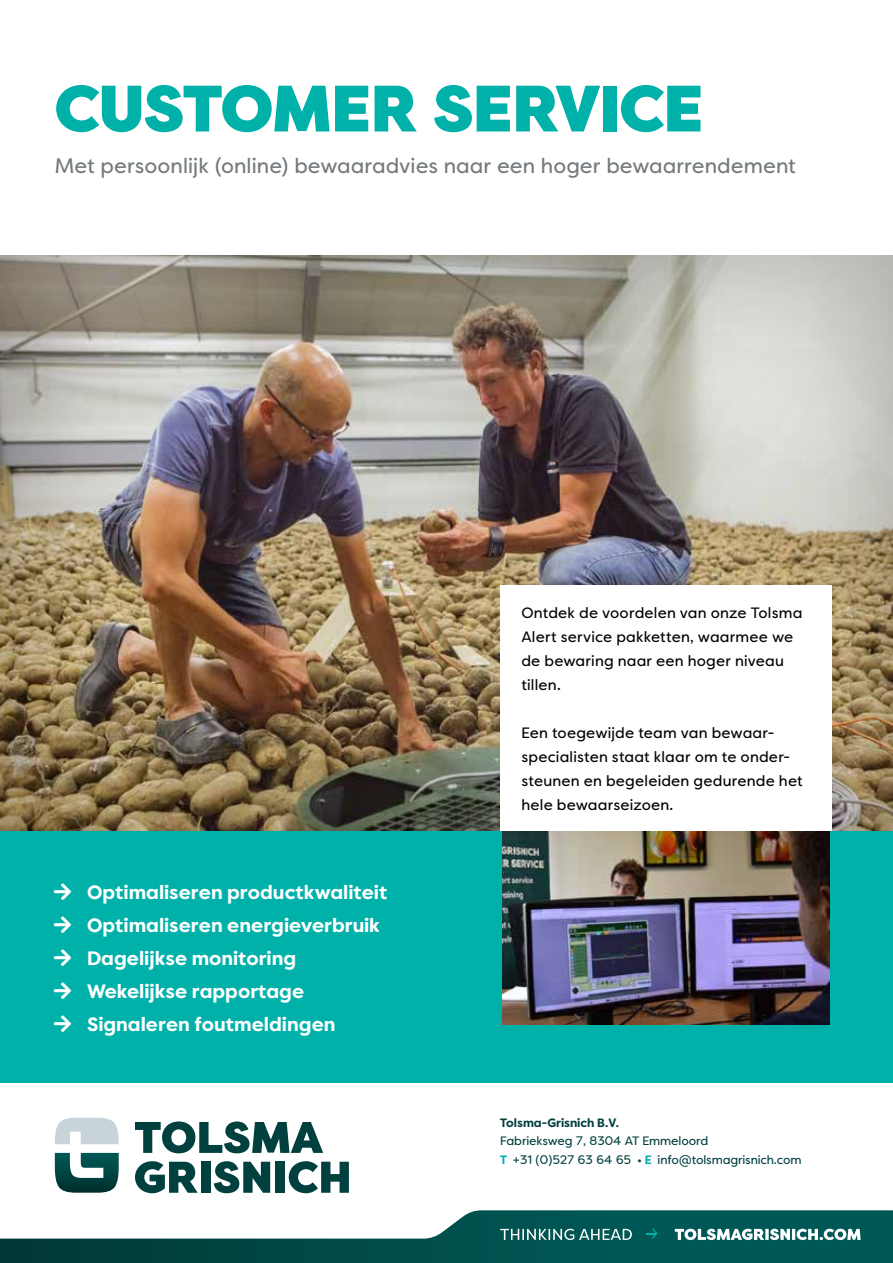
<style>
.page{position:relative;width:893px;height:1263px;background:#fff}
.page>*{position:absolute;margin:0;border:0;box-sizing:border-box;transform-origin:0 0}
.t1{font:900 65.4px "Tolsma Grisnich";letter-spacing:-.01em;color:#00b1aa}
.t2{font:21px "Tolsma Grisnich";color:#73797c}
.t3{font:700 19.5px "Tolsma Grisnich";color:#fff}
.t4{font:15px/24px "Tolsma Grisnich";letter-spacing:.01em;color:#000}
.t5{font:12.15px/18.3px "Tolsma Grisnich";letter-spacing:-.015em;color:#00403e}
.t6{font:700 12.15px "Tolsma Grisnich";color:#00403e}
.s1{font-weight:700;color:#00b1aa}
</style>
<div class="page">
<div style="left:0;top:254px;width:893px;height:591px;background:#000;opacity:.3"></div>
<div style="left:0;top:831px;width:893px;height:251px;background:#00b1aa"></div>
<svg style="left:0;top:1210px;width:893px;height:53px"></svg>
<svg style="left:55px;top:1153px;width:64px;height:40px"></svg>
<svg style="left:55px;top:1118px;width:64px;height:26px;background:#d0d9df"></svg>
<svg style="left:135px;top:1121px;width:188px;height:32px"></svg>
<svg style="left:135px;top:1161px;width:63px;height:32px"></svg>
<div style="left:201px;top:1162px;width:9px;height:31px;background:#00403e"></div>
<svg style="left:214px;top:1161px;width:56px;height:32px"></svg>
<div style="left:276px;top:1162px;width:9px;height:31px;background:#00403e"></div>
<svg style="left:289px;top:1161px;width:60px;height:32px"></svg>
<svg style="left:646px;top:1228px;width:11px;height:11px"></svg>
<svg style="left:500px;top:1228px;width:132px;height:12px;background:#4d8886"></svg>
<svg style="left:675px;top:1228px;width:186px;height:12px"></svg>
<img style="left:502px;top:831px;width:328px;height:194px">
<div style="left:500px;top:585px;width:332px;height:246px;background:#fff"></div>
<h1 class="t1" style="left:55px;top:72px;width:650px">CUSTOMER SERVICE</h1>
<h2 class="t2" style="left:55px;top:153px;width:743px">Met persoonlijk (online) bewaaradvies naar een hoger bewaarrendement</h2>
<h3 class="t3" style="left:54px;top:881px;width:335px">□▼ Optimaliseren productkwaliteit</h3>
<h3 class="t3" style="left:54px;top:914px;width:328px">□▼ Optimaliseren energieverbruik</h3>
<h3 class="t3" style="left:54px;top:947px;width:244px">□▼ Dagelijkse monitoring</h3>
<h3 class="t3" style="left:54px;top:980px;width:252px">□▼ Wekelijkse rapportage</h3>
<h3 class="t3" style="left:54px;top:1013px;width:283px">□▼ Signaleren foutmeldingen</h3>
<p class="t4" style="left:521px;top:600px;width:282px">Ontdek de voordelen van onze Tolsma<br>Alert service pakketten, waarmee we de bewaring naar een hoger niveau tillen.</p>
<p class="t4" style="left:521px;top:720px;width:283px">Een toegewijde team van bewaar&shy;specialisten staat klaar om te onder&shy;steunen en begeleiden gedurende het hele bewaarseizoen.</p>
<p class="t6" style="left:500px;top:1116px;width:120px">Tolsma-Grisnich B.V.</p>
<p class="t5" style="left:500px;top:1132px;width:303px">Fabrieksweg 7, 8304 AT Emmeloord<br><span class="s1">T</span> +31 (0)527 63 64 65 • <span class="s1">E</span> info@tolsmagrisnich.com</p>
</div>
